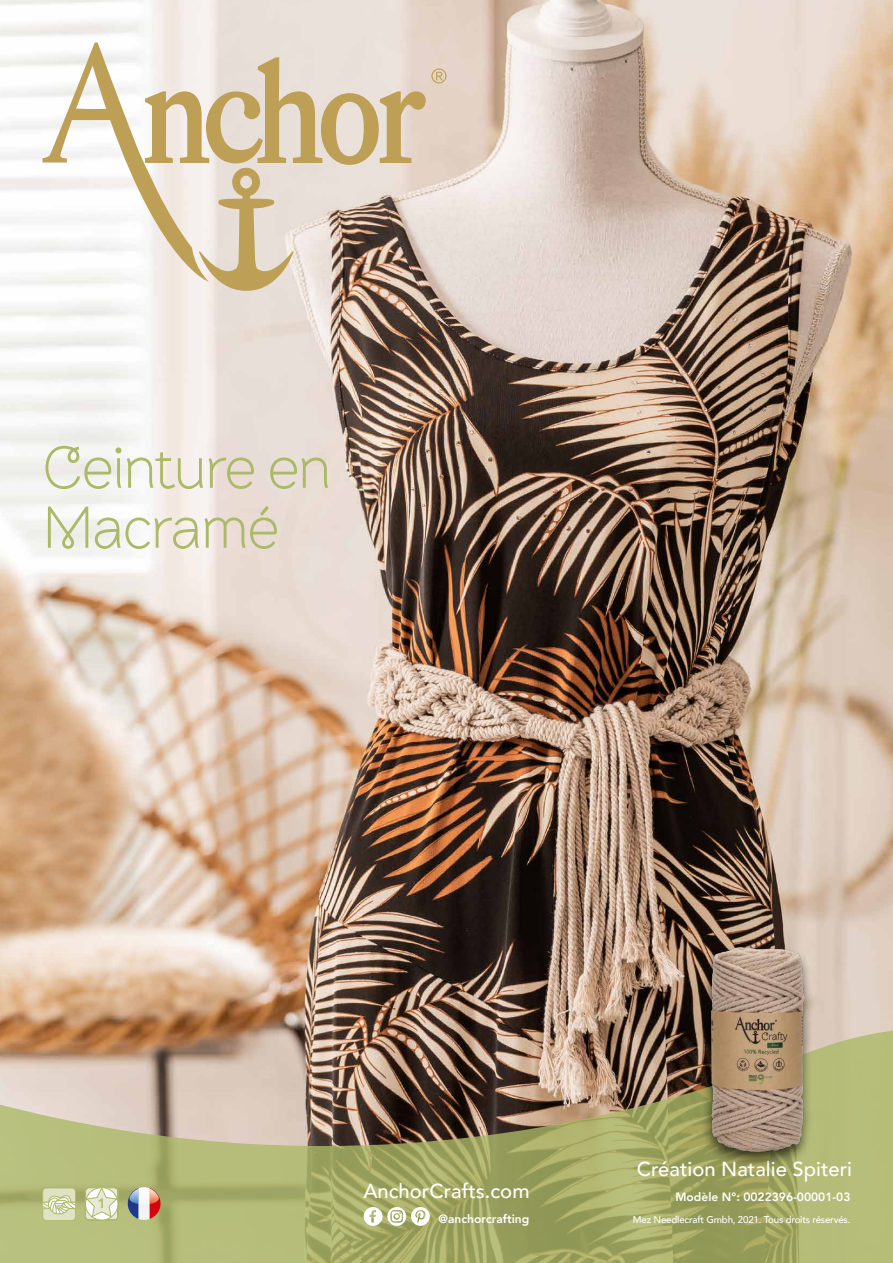
<style>
.page{position:relative;width:893px;height:1263px;background:#fff}
.page>*{position:absolute;margin:0;border:0;box-sizing:border-box;transform-origin:0 0}
.t1{font:300 60px/60px "Brownstone Sans";letter-spacing:-.02em;color:#acb968}
.t2{font:500 20.25px "Avenir";color:#fff}
.t3{font:800 13.5px "Avenir";color:#acb968}
.t4{font:800 12px "Avenir";color:#fff}
.t5{font:500 9.75px "Avenir";letter-spacing:-.02em;color:#fff}
</style>
<div class="page">
<img style="left:0;top:0;width:893px;height:1029px">
<svg style="left:0;top:1029px;width:893px;height:234px;background:#a8a272"></svg>
<svg style="left:85px;top:1186px;width:34px;height:35px"></svg>
<div style="left:43px;top:1187px;width:33px;height:33px;border:1px solid #acb968;border-radius:4px"></div>
<svg style="left:364px;top:1207px;width:66px;height:19px"></svg>
<svg style="left:128px;top:1187px;width:33px;height:33px"></svg>
<div style="left:700px;top:944px;width:114px;height:225px;background:#000;opacity:.65"></div>
<img style="left:649px;top:942px;width:224px;height:215px">
<svg style="left:431px;top:69px;width:15px;height:14px"></svg>
<svg style="left:43px;top:43px;width:383px;height:248px"></svg>
<svg style="left:43px;top:1188px;width:33px;height:33px"></svg>
<h1 class="t1" style="left:43px;top:437px;width:290px">Ceinture en<br>Macramé</h1>
<h3 class="t3" style="left:98px;top:1191px;width:9px">1</h3>
<h2 class="t2" style="left:363px;top:1173px;width:168px">AnchorCrafts.com</h2>
<p class="t4" style="left:439px;top:1208px;width:92px">@anchorcrafting</p>
<h2 class="t2" style="left:637px;top:1151px;width:217px">Création Natalie Spiteri</h2>
<p class="t5" style="left:633px;top:1211px;width:219px">Mez Needlecraft Gmbh, 2021. Tous droits réservés.</p>
<p class="t4" style="left:675px;top:1186px;width:176px">Modèle N°: 0022396-00001-03</p>
</div>
